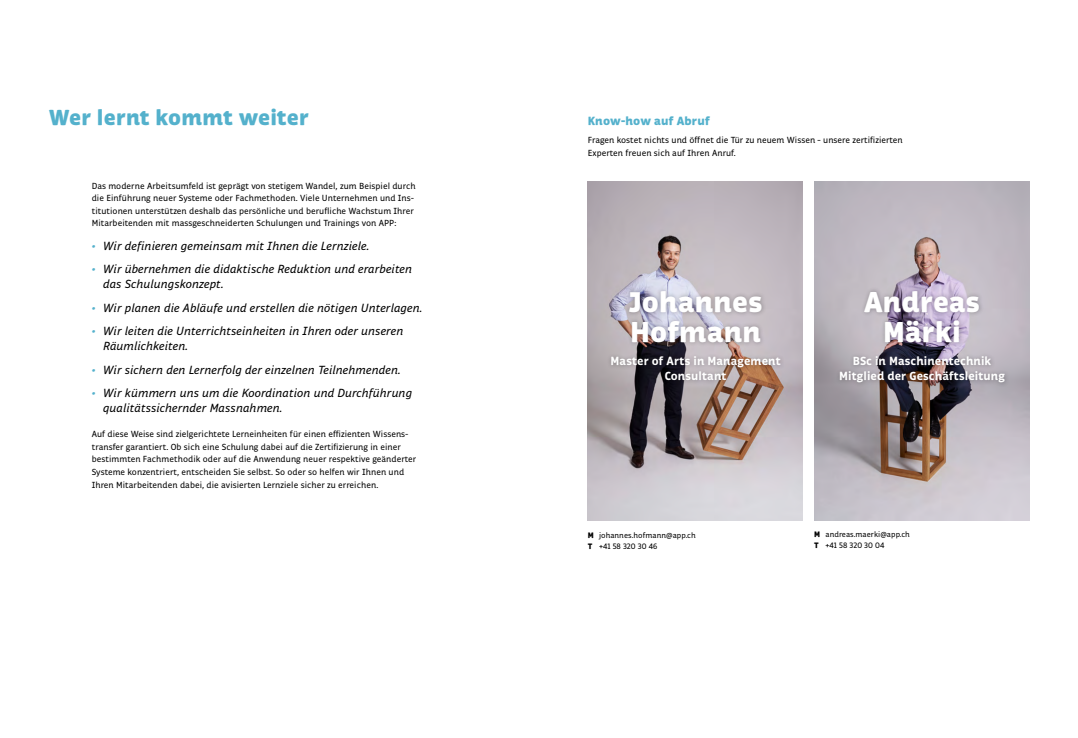
<style>
.page{position:relative;width:1078px;height:738px;background:#fff}
.page>*{position:absolute;margin:0;border:0;box-sizing:border-box;transform-origin:0 0}
.t1{font:900 29px/30px "Respublika FY";letter-spacing:.01em;color:#fff;text-align:center}
.t2{font:900 22px "Respublika FY";letter-spacing:.01em;color:#54b1cc}
.t3{font:italic 12px/15px "Respublika FY";letter-spacing:.01em;color:#000}
.t4{font:800 12px/15px "Respublika FY";letter-spacing:.01em;color:#fff;text-align:center}
.t5{font:900 12px "Respublika FY";letter-spacing:.015em;color:#54b1cc}
.t6{font:9px/12.5px "Respublika FY";letter-spacing:.005em;color:#000}
.t7{font:8px/11px "Respublika FY";letter-spacing:.005em;color:#000}
.s1{color:#54b1cc}
.s2{font-weight:900}
</style>
<div class="page">
<img style="left:814px;top:181px;width:215px;height:338px">
<img style="left:587px;top:181px;width:215px;height:338px">
<div style="left:835px;top:285px;width:174px;height:102px;background:#000;opacity:.3"></div>
<div style="left:606px;top:285px;width:179px;height:100px;background:#000;opacity:.3"></div>
<h2 class="t2" style="left:49px;top:103px;width:262px">Wer lernt kommt weiter</h2>
<h3 class="t5" style="left:587px;top:113px;width:123px">Know-how auf Abruf</h3>
<p class="t6" style="left:587px;top:134px;width:316px">Fragen kostet nichts und öffnet die Tür zu neuem Wissen – unsere zertifizierten<br>Experten freuen sich auf Ihren Anruf.</p>
<p class="t6" style="left:92px;top:179px;width:325px">Das moderne Arbeitsumfeld ist geprägt von stetigem Wandel, zum Beispiel durch die Einführung neuer Systeme oder Fachmethoden. Viele Unternehmen und Ins&shy;titutionen unterstützen deshalb das persönliche und berufliche Wachstum Ihrer Mitarbeitenden mit massgeschneiderten Schulungen und Trainings von APP:</p>
<h3 class="t3" style="left:92px;top:238px;width:279px"><span class="s1">•</span> Wir definieren gemeinsam mit Ihnen die Lernziele.</h3>
<h3 class="t3" style="left:103px;top:262px;width:310px;text-indent:-11px"><span class="s1">•</span> Wir übernehmen die didaktische Reduktion und erarbeiten das Schulungskonzept.</h3>
<h3 class="t3" style="left:92px;top:300px;width:332px"><span class="s1">•</span> Wir planen die Abläufe und erstellen die nötigen Unterlagen.</h3>
<h3 class="t3" style="left:103px;top:324px;width:301px;text-indent:-11px"><span class="s1">•</span> Wir leiten die Unterrichtseinheiten in Ihren oder unseren<br>Räumlichkeiten.</h3>
<h3 class="t3" style="left:92px;top:362px;width:310px"><span class="s1">•</span> Wir sichern den Lernerfolg der einzelnen Teilnehmenden.</h3>
<h3 class="t3" style="left:103px;top:386px;width:310px;text-indent:-11px"><span class="s1">•</span> Wir kümmern uns um die Koordination und Durchführung qualitätssichernder Massnahmen.</h3>
<p class="t6" style="left:92px;top:428px;width:326px">Auf diese Weise sind zielgerichtete Lerneinheiten für einen effizienten Wissens&shy;transfer garantiert. Ob sich eine Schulung dabei auf die Zertifizierung in einer bestimmten Fachmethodik oder auf die Anwendung neuer respektive geänderter Systeme konzentriert, entscheiden Sie selbst. So oder so helfen wir Ihnen und Ihren Mitarbeitenden dabei, die avisierten Lernziele sicher zu erreichen.</p>
<h1 class="t1" style="left:628px;top:289px;width:135px;text-align:left">Johannes<br>Hofmann</h1>
<h3 class="t4" style="left:610px;top:354px;width:172px">Master of Arts in Management<br>Consultant</h3>
<h1 class="t1" style="left:864px;top:289px;width:117px">Andreas<br>Märki</h1>
<h3 class="t4" style="left:839px;top:354px;width:167px">BSc in Maschinentechnik<br>Mitglied der Geschäftsleitung</h3>
<p class="t7" style="left:587px;top:529px;width:109px"><span class="s2">M</span> johannes.hofmann@app.ch<br><span class="s2">T</span> +41 58 320 30 46</p>
<p class="t7" style="left:814px;top:528px;width:97px"><span class="s2">M</span> andreas.maerki@app.ch<br><span class="s2">T</span> +41 58 320 30 04</p>
</div>
